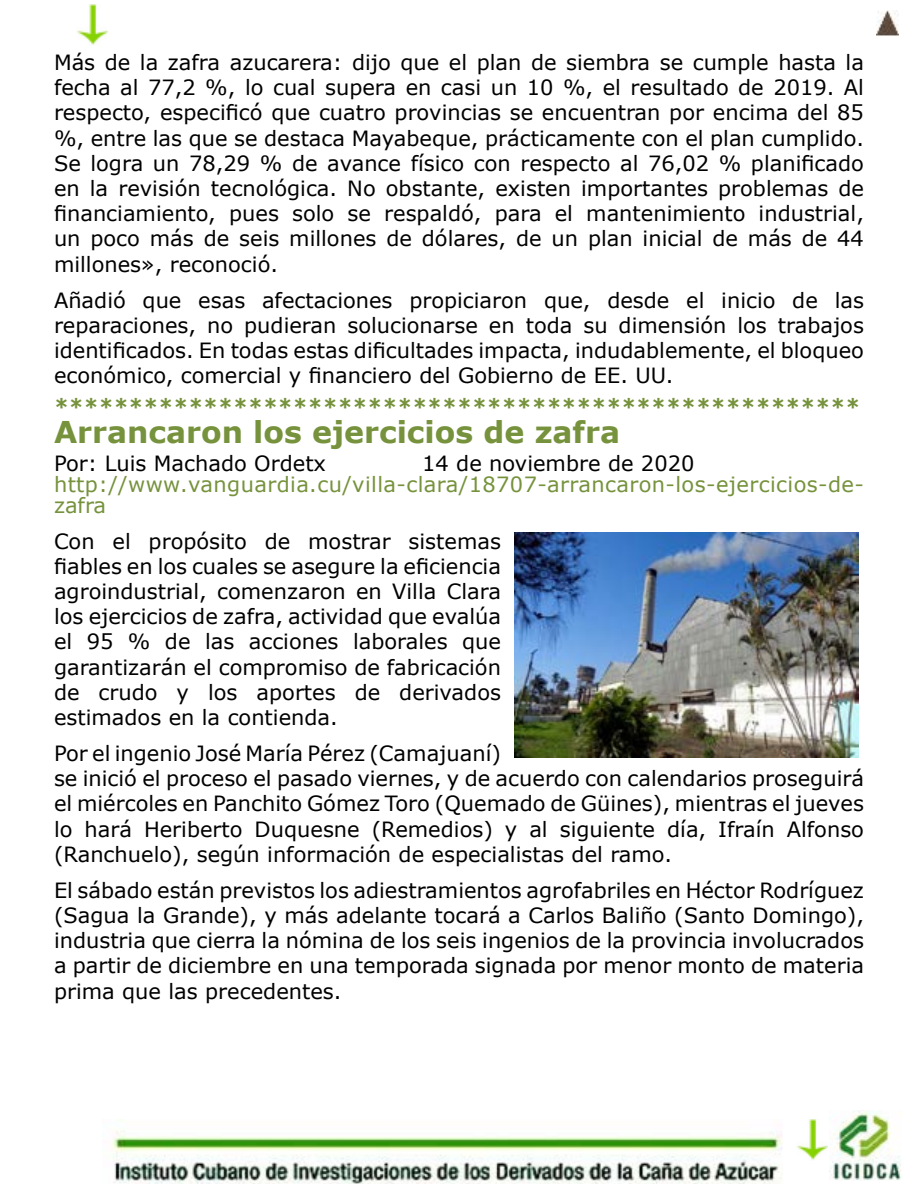
<style>
.page{position:relative;width:918px;height:1188px;background:#fff}
.page>*{position:absolute;margin:0;border:0;box-sizing:border-box;transform-origin:0 0}
.t1{font:700 30px "Verdana";color:#76923c}
.t2{font:21px/25.2px "Verdana";color:#000;text-align:justify}
.t3{font:21px/21px "Verdana";letter-spacing:.02em;color:#76923c}
.t4{font:700 21px "Verdana";color:#76923c}
</style>
<div class="page">
<img style="left:831px;top:1110px;width:70px;height:70px">
<img style="left:111px;top:1119px;width:672px;height:65px">
<img style="left:876px;top:10px;width:23px;height:26px">
<img style="left:77px;top:4px;width:30px;height:41px">
<img style="left:797px;top:1119px;width:30px;height:41px">
<img style="left:514px;top:532px;width:344px;height:226px">
<p class="t2" style="left:54px;top:50px;width:812px">Más de la zafra azucarera: dijo que el plan de siembra se cumple hasta la fecha al 77,2 %, lo cual supera en casi un 10 %, el resultado de 2019. Al respecto, especificó que cuatro provincias se encuentran por encima del 85 %, entre las que se destaca Mayabeque, prácticamente con el plan cumplido.<br>Se logra un 78,29 % de avance físico con respecto al 76,02 % planificado en la revisión tecnológica. No obstante, existen importantes problemas de financiamiento, pues solo se respaldó, para el mantenimiento industrial, un poco más de seis millones de dólares, de un plan inicial de más de 44 millones», reconoció.</p>
<p class="t2" style="left:54px;top:287px;width:812px">Añadió que esas afectaciones propiciaron que, desde el inicio de las reparaciones, no pudieran solucionarse en toda su dimensión los trabajos identificados. En todas estas dificultades impacta, indudablemente, el bloqueo económico, comercial y financiero del Gobierno de EE. UU.</p>
<p class="t4" style="left:54px;top:392px;width:808px">******************************************************</p>
<h1 class="t1" style="left:54px;top:411px;width:568px">Arrancaron los ejercicios de zafra</h1>
<p class="t2" style="left:54px;top:450px;width:274px">Por: Luis Machado Ordetx</p>
<p class="t2" style="left:422px;top:450px;width:274px">14 de noviembre de 2020</p>
<p class="t3" style="left:54px;top:473px;width:811px">http://www.vanguardia.cu/villa-clara/18707-arrancaron-los-ejercicios-de&shy;zafra</p>
<p class="t2" style="left:54px;top:528px;width:449px">Con el propósito de mostrar sistemas fiables en los cuales se asegure la eficiencia agroindustrial, comenzaron en Villa Clara los ejercicios de zafra, actividad que evalúa el 95 % de las acciones laborales que garantizarán el compromiso de fabricación de crudo y los aportes de derivados estimados en la contienda.</p>
<p class="t2" style="left:54px;top:740px;width:812px;text-align:left">Por el ingenio José María Pérez (Camajuaní)<br>se inició el proceso el pasado viernes, y de acuerdo con calendarios proseguirá el miércoles en Panchito Gómez Toro (Quemado de Güines), mientras el jueves lo hará Heriberto Duquesne (Remedios) y al siguiente día, Ifraín Alfonso (Ranchuelo), según información de especialistas del ramo.</p>
<p class="t2" style="left:54px;top:877px;width:812px">El sábado están previstos los adiestramientos agrofabriles en Héctor Rodríguez (Sagua la Grande), y más adelante tocará a Carlos Baliño (Santo Domingo), industria que cierra la nómina de los seis ingenios de la provincia involucrados a partir de diciembre en una temporada signada por menor monto de materia prima que las precedentes.</p>
</div>
